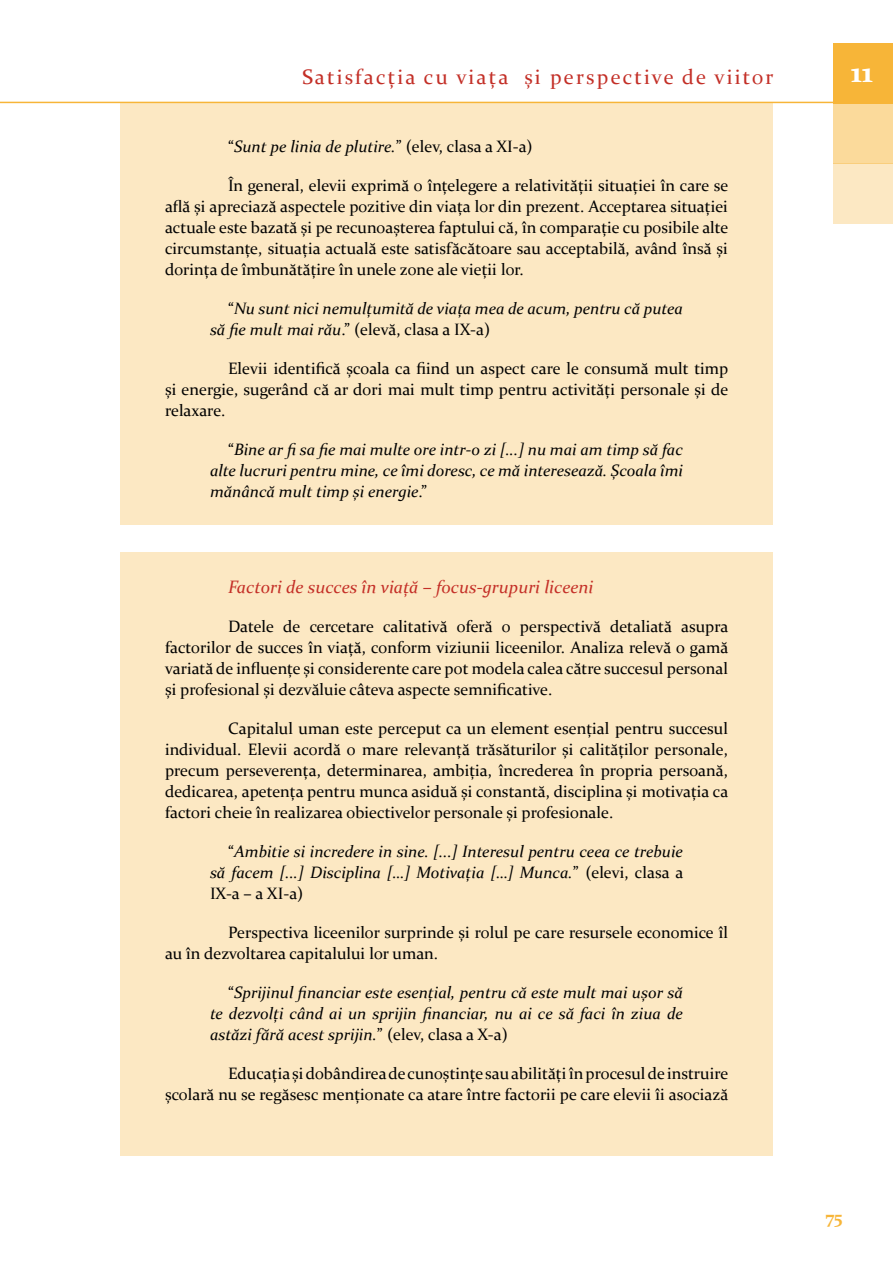
<style>
.page{position:relative;width:893px;height:1263px;background:#fff}
.page>*{position:absolute;margin:0;border:0;box-sizing:border-box;transform-origin:0 0}
.t1{font:700 30px "Constantia";color:#fff}
.t2{font:21px "Constantia";letter-spacing:.1em;color:#c32f27}
.t3{font:italic 18px "Constantia";color:#c42f27}
.t4{font:700 18px "Constantia";color:#f7b538}
.t5{font:16.5px/21px "Constantia";color:#000;text-align:justify}
.t6{font:italic 16.5px/21px "Constantia";color:#000;text-align:justify}
.s1{font-style:normal}
</style>
<div class="page">
<div style="left:833px;top:43px;width:60px;height:60px;background:#f7b538"></div>
<div style="left:833px;top:103px;width:60px;height:60px;background:#fbda9b"></div>
<div style="left:833px;top:163px;width:60px;height:60px;background:#fce8c3"></div>
<hr style="left:0;top:102px;width:893px;height:1px;background:#f7b538">
<div style="left:120px;top:552px;width:653px;height:603px;background:#fce8c3"></div>
<div style="left:120px;top:103px;width:653px;height:422px;background:#fce8c3"></div>
<p class="t2" style="left:302px;top:62px;width:473px">Satisfacția cu viața și perspective de viitor</p>
<p class="t6" style="left:228px;top:135px;width:306px"><span class="s1">“</span>Sunt pe linia de plutire.<span class="s1">” (elev, clasa a XI-a)</span></p>
<p class="t5" style="left:165px;top:174px;width:565px;text-indent:63px">În general, elevii exprimă o înțelegere a relativității situației în care se află și apreciază aspectele pozitive din viața lor din prezent. Acceptarea situației actuale este bazată și pe recunoașterea faptului că, în comparație cu posibile alte circumstanțe, situația actuală este satisfăcătoare sau acceptabilă, având însă și dorința de îmbunătățire în unele zone ale vieții lor.</p>
<p class="t6" style="left:210px;top:297px;width:474px;text-indent:18px"><span class="s1">“</span>Nu sunt nici nemulțumită de viața mea de acum, pentru că putea să fie mult mai rău<span class="s1">.” (elevă, clasa a IX-a)</span></p>
<p class="t5" style="left:165px;top:357px;width:565px;text-indent:63px">Elevii identifică școala ca fiind un aspect care le consumă mult timp și energie, sugerând că ar dori mai mult timp pentru activități personale și de relaxare.</p>
<p class="t6" style="left:210px;top:438px;width:474px;text-indent:18px"><span class="s1">“</span>Bine ar fi sa fie mai multe ore intr-o zi [...] nu mai am timp să fac alte lucruri pentru mine, ce îmi doresc, ce mă interesează. Școala îmi mănâncă mult timp și energie<span class="s1">.”</span></p>
<p class="t3" style="left:228px;top:575px;width:367px">Factori de succes în viață – focus-grupuri liceeni</p>
<p class="t5" style="left:165px;top:615px;width:565px;text-indent:63px">Datele de cercetare calitativă oferă o perspectivă detaliată asupra factorilor de succes în viață, conform viziunii liceenilor. Analiza relevă o gamă variată de influențe și considerente care pot modela calea către succesul personal și profesional și dezvăluie câteva aspecte semnificative.</p>
<p class="t5" style="left:165px;top:717px;width:565px;text-indent:63px">Capitalul uman este perceput ca un element esențial pentru succesul individual. Elevii acordă o mare relevanță trăsăturilor și calităților personale, precum perseverența, determinarea, ambiția, încrederea în propria persoană, dedicarea, apetența pentru munca asiduă și constantă, disciplina și motivația ca factori cheie în realizarea obiectivelor personale și profesionale.</p>
<p class="t6" style="left:210px;top:840px;width:475px;text-indent:18px"><span class="s1">“</span>Ambitie si incredere in sine. [...] Interesul pentru ceea ce trebuie să facem [...] Disciplina […] Motivația […] Munca.<span class="s1">” (elevi, clasa a IX-a – a XI-a)</span></p>
<p class="t5" style="left:165px;top:921px;width:564px;text-indent:63px">Perspectiva liceenilor surprinde și rolul pe care resursele economice îl au în dezvoltarea capitalului lor uman.</p>
<p class="t6" style="left:210px;top:981px;width:474px;text-indent:18px"><span class="s1">“</span>Sprijinul financiar este esențial, pentru că este mult mai ușor să te dezvolți când ai un sprijin financiar, nu ai ce să faci în ziua de astăzi fără acest sprijin.<span class="s1">” (elev, clasa a X-a)</span></p>
<p class="t5" style="left:165px;top:1062px;width:565px;text-align:right">Educația și dobândirea de cunoștințe sau abilități în procesul de instruire<br>școlară nu se regăsesc menționate ca atare între factorii pe care elevii îi asociază</p>
<h1 class="t1" style="left:851px;top:51px;width:23px">11</h1>
<p class="t4" style="left:826px;top:1204px;width:18px">75</p>
</div>
